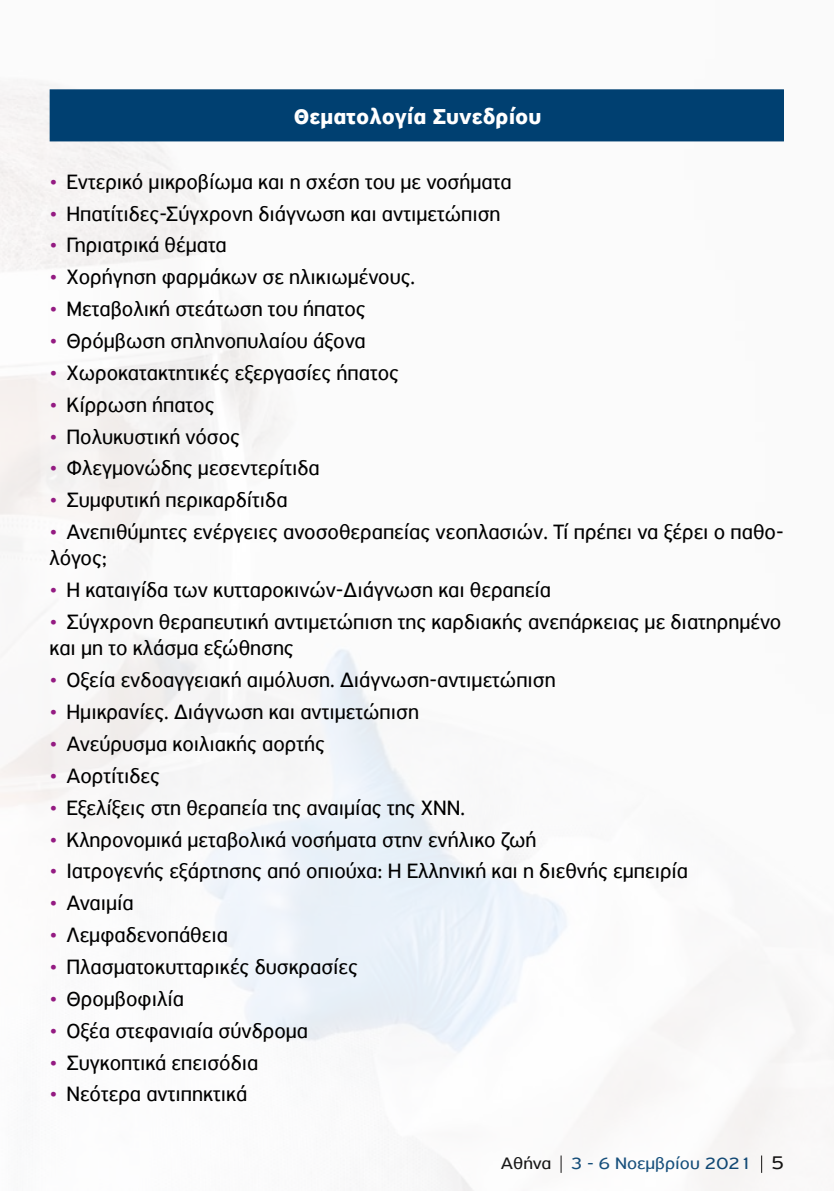
<style>
.page{position:relative;width:834px;height:1191px;background:#fff}
.page>*{position:absolute;margin:0;border:0;box-sizing:border-box;transform-origin:0 0}
.t1{font:700 22.75px "PF Highway Sans Pro";color:#fff}
.t2{font:21.88px/26.2px "PF Highway Sans Pro";color:#000}
.t3{font:17.5px "PF Highway Sans Pro";color:#004071;scale:1.1 1}
.s1{color:#941b82}
.s2{color:#000}
.s3{font-size:19.25px;color:#000}
</style>
<div class="page">
<img style="left:0;top:80px;width:803px;height:1111px">
<div style="left:50px;top:90px;width:733px;height:51px;background:#004071"></div>
<hr style="left:50px;top:89px;width:733px;height:2px;background:#004071">
<p class="t1" style="left:294px;top:103px;width:249px">Θεματολογία Συνεδρίου</p>
<p class="t2" style="left:50px;top:168px;width:463px"><span class="s1">•</span> Εντερικό μικροβίωμα και η σχέση του με νοσήματα</p>
<p class="t2" style="left:50px;top:200px;width:452px"><span class="s1">•</span> Ηπατίτιδες-Σύγχρονη διάγνωση και αντιμετώπιση</p>
<p class="t2" style="left:50px;top:232px;width:179px"><span class="s1">•</span> Γηριατρικά θέματα</p>
<p class="t2" style="left:50px;top:264px;width:367px"><span class="s1">•</span> Χορήγηση φαρμάκων σε ηλικιωμένους.</p>
<p class="t2" style="left:50px;top:296px;width:317px"><span class="s1">•</span> Μεταβολική στεάτωση του ήπατος</p>
<p class="t2" style="left:50px;top:328px;width:317px"><span class="s1">•</span> Θρόμβωση σπληνοπυλαίου άξονα</p>
<p class="t2" style="left:50px;top:359px;width:351px"><span class="s1">•</span> Χωροκατακτητικές εξεργασίες ήπατος</p>
<p class="t2" style="left:50px;top:391px;width:166px"><span class="s1">•</span> Κίρρωση ήπατος</p>
<p class="t2" style="left:50px;top:423px;width:192px"><span class="s1">•</span> Πολυκυστική νόσος</p>
<p class="t2" style="left:50px;top:455px;width:272px"><span class="s1">•</span> Φλεγμονώδης μεσεντερίτιδα</p>
<p class="t2" style="left:50px;top:487px;width:239px"><span class="s1">•</span> Συμφυτική περικαρδίτιδα</p>
<p class="t2" style="left:50px;top:519px;width:735px"><span class="s1">•</span> Ανεπιθύμητες ενέργειες ανοσοθεραπείας νεοπλασιών. Τί πρέπει να ξέρει ο παθο&shy;λόγος;</p>
<p class="t2" style="left:50px;top:577px;width:503px"><span class="s1">•</span> Η καταιγίδα των κυτταροκινών-Διάγνωση και θεραπεία</p>
<p class="t2" style="left:50px;top:609px;width:733px"><span class="s1">•</span> Σύγχρονη θεραπευτική αντιμετώπιση της καρδιακής ανεπάρκειας με διατηρημένο και μη το κλάσμα εξώθησης</p>
<p class="t2" style="left:50px;top:667px;width:507px"><span class="s1">•</span> Οξεία ενδοαγγειακή αιμόλυση. Διάγνωση-αντιμετώπιση</p>
<p class="t2" style="left:50px;top:699px;width:371px"><span class="s1">•</span> Ημικρανίες. Διάγνωση και αντιμετώπιση</p>
<p class="t2" style="left:50px;top:730px;width:277px"><span class="s1">•</span> Ανεύρυσμα κοιλιακής αορτής</p>
<p class="t2" style="left:50px;top:762px;width:112px"><span class="s1">•</span> Αορτίτιδες</p>
<p class="t2" style="left:50px;top:794px;width:417px"><span class="s1">•</span> Εξελίξεις στη θεραπεία της αναιμίας της ΧΝΝ.</p>
<p class="t2" style="left:50px;top:826px;width:488px"><span class="s1">•</span> Κληρονομικά μεταβολικά νοσήματα στην ενήλικο ζωή</p>
<p class="t2" style="left:50px;top:858px;width:640px"><span class="s1">•</span> Ιατρογενής εξάρτησης από οπιούχα: Η Ελληνική και η διεθνής εμπειρία</p>
<p class="t2" style="left:50px;top:890px;width:86px"><span class="s1">•</span> Αναιμία</p>
<p class="t2" style="left:50px;top:921px;width:180px"><span class="s1">•</span> Λεμφαδενοπάθεια</p>
<p class="t2" style="left:50px;top:953px;width:310px"><span class="s1">•</span> Πλασματοκυτταρικές δυσκρασίες</p>
<p class="t2" style="left:50px;top:985px;width:136px"><span class="s1">•</span> Θρομβοφιλία</p>
<p class="t2" style="left:50px;top:1017px;width:260px"><span class="s1">•</span> Οξέα στεφανιαία σύνδρομα</p>
<p class="t2" style="left:50px;top:1049px;width:210px"><span class="s1">•</span> Συγκοπτικά επεισόδια</p>
<p class="t2" style="left:50px;top:1081px;width:199px"><span class="s1">•</span> Νεότερα αντιπηκτικά</p>
<p class="t3" style="left:501px;top:1153px;width:259px"><span class="s2">Αθήνα</span> 3 - 6 Νοεμβρίου 2021 <span class="s3">5</span></p>
</div>
